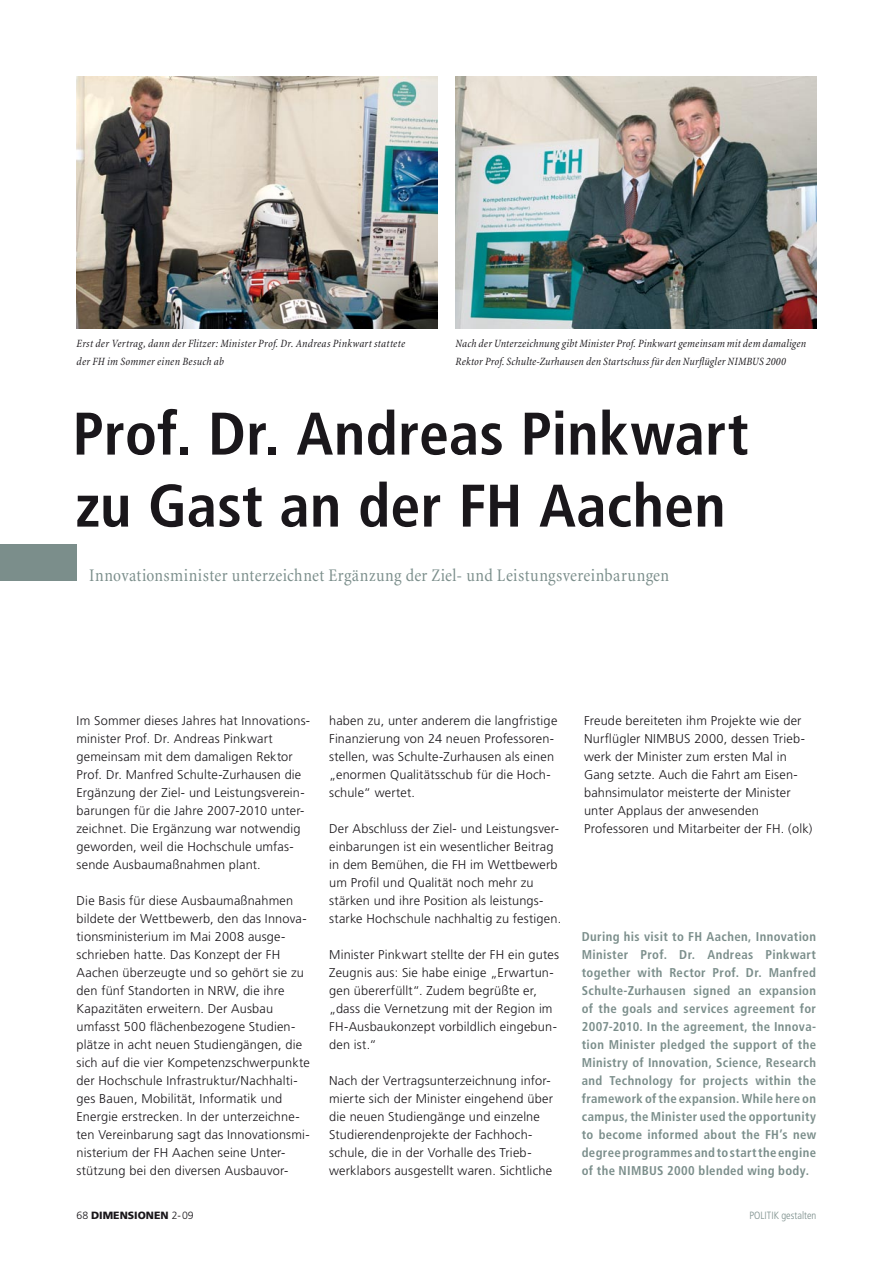
<style>
.page{position:relative;width:893px;height:1263px;background:#fff}
.page>*{position:absolute;margin:0;border:0;box-sizing:border-box;transform-origin:0 0}
.t1{font:700 condensed 60px/72px "Frutiger";letter-spacing:.005em;color:#1a171b}
.t2{font:condensed 18px "Minion";letter-spacing:.015em;color:#7b8e8b}
.t3{font:300 12.75px/18px "Frutiger";letter-spacing:.015em;color:#1a171b}
.t4{font:700 condensed 12.75px/18px "Frutiger";letter-spacing:.025em;color:#7b8e8b;text-align:justify}
.t5{font:italic condensed 11.25px/18px "Minion";letter-spacing:.025em;color:#1a171b}
.t6{font:900 10.5px "Frutiger";color:#1a171b}
.t7{font:300 condensed 10.5px "Frutiger";color:#7b8e8b}
.s1{font-weight:300}
</style>
<div class="page">
<img style="left:455px;top:77px;width:361px;height:252px">
<img style="left:77px;top:77px;width:360px;height:252px">
<div style="left:0;top:544px;width:77px;height:36px;background:#7b8e8b"></div>
<p class="t5" style="left:77px;top:334px;width:330px">Erst der Vertrag, dann der Flitzer: Minister Prof. Dr. Andreas Pinkwart stattete der FH im Sommer einen Besuch ab</p>
<p class="t5" style="left:455px;top:334px;width:352px">Nach der Unterzeichnung gibt Minister Prof. Pinkwart gemeinsam mit dem damaligen<br>Rektor Prof. Schulte-Zurhausen den Startschuss für den Nurflügler NIMBUS 2000</p>
<h1 class="t1" style="left:73px;top:398px;width:677px">Prof. Dr. Andreas Pinkwart zu Gast an der FH Aachen</h1>
<h2 class="t2" style="left:89px;top:566px;width:581px">Innovationsminister unterzeichnet Ergänzung der Ziel- und Leistungsvereinbarungen</h2>
<p class="t3" style="left:77px;top:711px;width:235px">Im Sommer dieses Jahres hat Innovations&shy;minister Prof. Dr. Andreas Pinkwart gemeinsam mit dem damaligen Rektor Prof. Dr. Manfred Schulte-Zurhausen die Ergänzung der Ziel- und Leistungsverein&shy;barungen für die Jahre 2007-2010 unter&shy;zeichnet. Die Ergänzung war notwendig geworden, weil die Hochschule umfas&shy;sende Ausbaumaßnahmen plant.</p>
<p class="t3" style="left:77px;top:891px;width:235px">Die Basis für diese Ausbaumaßnahmen bildete der Wettbewerb, den das Innova&shy;tionsministerium im Mai 2008 ausge&shy;schrieben hatte. Das Konzept der FH Aachen überzeugte und so gehört sie zu den fünf Standorten in NRW, die ihre Kapazitäten erweitern. Der Ausbau umfasst 500 flächenbezogene Studien&shy;plätze in acht neuen Studiengängen, die sich auf die vier Kompetenzschwerpunkte der Hochschule Infrastruktur/Nachhalti&shy;ges Bauen, Mobilität, Informatik und Energie erstrecken. In der unterzeichne&shy;ten Vereinbarung sagt das Innovationsmi&shy;nisterium der FH Aachen seine Unter&shy;stützung bei den diversen Ausbauvor-</p>
<p class="t3" style="left:329px;top:711px;width:230px">haben zu, unter anderem die langfristige Finanzierung von 24 neuen Professoren&shy;stellen, was Schulte-Zurhausen als einen „enormen Qualitätsschub für die Hoch&shy;schule“ wertet.</p>
<p class="t3" style="left:329px;top:819px;width:234px">Der Abschluss der Ziel- und Leistungsver&shy;einbarungen ist ein wesentlicher Beitrag in dem Bemühen, die FH im Wettbewerb um Profil und Qualität noch mehr zu stärken und ihre Position als leistungs&shy;starke Hochschule nachhaltig zu festigen.</p>
<p class="t3" style="left:329px;top:945px;width:231px">Minister Pinkwart stellte der FH ein gutes Zeugnis aus: Sie habe einige „Erwartun&shy;gen übererfüllt“. Zudem begrüßte er, „dass die Vernetzung mit der Region im FH-Ausbaukonzept vorbildlich eingebun&shy;den ist.“</p>
<p class="t3" style="left:329px;top:1071px;width:225px">Nach der Vertragsunterzeichnung infor&shy;mierte sich der Minister eingehend über die neuen Studiengänge und einzelne Studierendenprojekte der Fachhoch&shy;schule, die in der Vorhalle des Trieb&shy;werklabors ausgestellt waren. Sichtliche</p>
<p class="t3" style="left:584px;top:711px;width:230px">Freude bereiteten ihm Projekte wie der Nurflügler NIMBUS 2000, dessen Trieb&shy;werk der Minister zum ersten Mal in Gang setzte. Auch die Fahrt am Eisen&shy;bahnsimulator meisterte der Minister unter Applaus der anwesenden Professoren und Mitarbeiter der FH. (olk)</p>
<p class="t4" style="left:582px;top:927px;width:236px">During his visit to FH Aachen, Innovation Minister Prof. Dr. Andreas Pinkwart together with Rector Prof. Dr. Manfred Schulte-Zurhausen signed an expansion of the goals and services agreement for 2007-2010. In the agreement, the Innova&shy;tion Minister pledged the support of the Ministry of Innovation, Science, Research and Technology for projects within the framework of the expansion. While here on campus, the Minister used the opportunity to become informed about the FH’s new degree programmes and to start the engine of the NIMBUS 2000 blended wing body.</p>
<p class="t6" style="left:77px;top:1209px;width:119px"><span class="s1">68</span> DIMENSIONEN <span class="s1">2-09</span></p>
<p class="t7" style="left:749px;top:1209px;width:69px">POLITIK gestalten</p>
</div>
